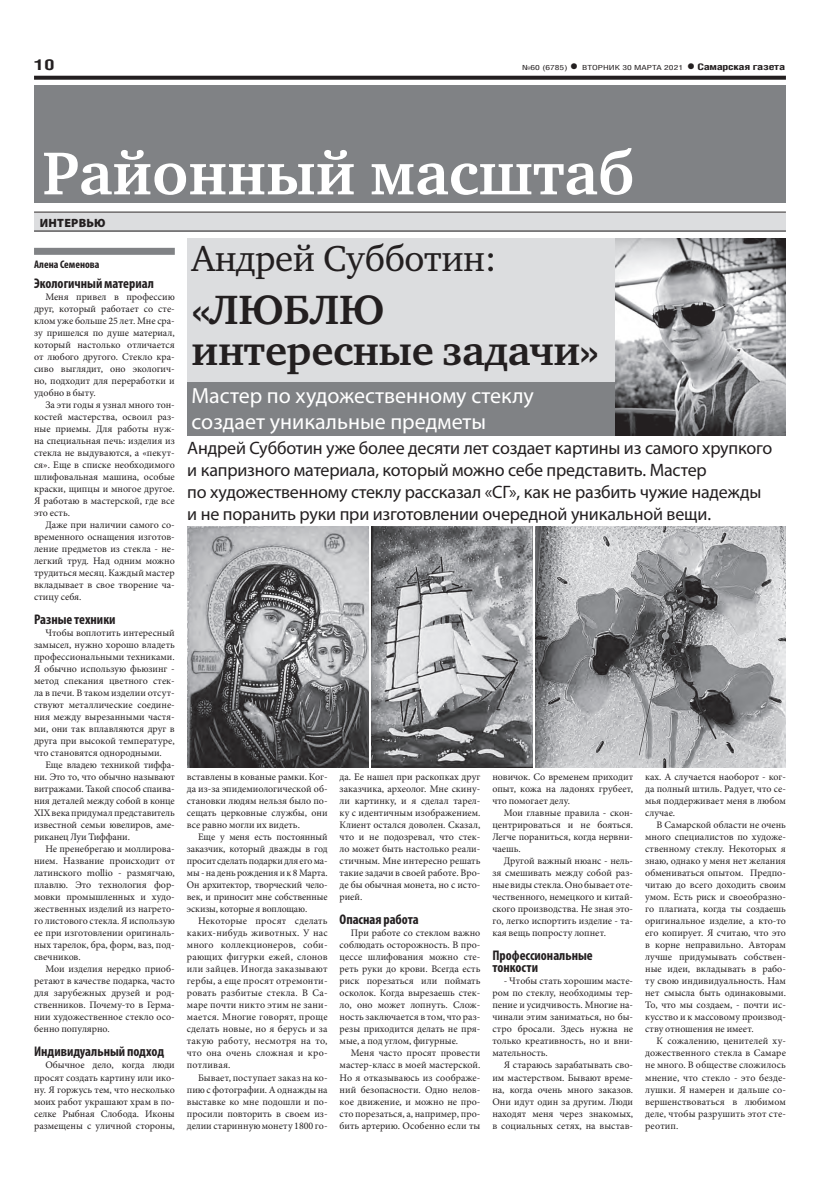
<style>
.page{position:relative;width:820px;height:1191px;background:#fff}
.page>*{position:absolute;margin:0;border:0;box-sizing:border-box;transform-origin:0 0}
.ЗАГОЛОВОК{font:700 62px "Charter C";color:#fff}
.заголовок{font:700 42px/41px "Charter C";letter-spacing:-.01em;color:#231f20}
.заголовок-2{font:37px "Charter C";letter-spacing:-.01em;color:#231f20}
.подзаголовок{font:22px/26.4px "Myriad Pro";color:#fff}
.подзаголовок-2{font:18px/22px "Myriad Pro";letter-spacing:-.01em;color:#231f20}
.t1{font:700 15px "Helios Cond";color:#231f20;scale:1.4 1}
.ЗАГ_в_ТЕКСТЕ__копия{font:700 condensed 14px/12px "Myriad Pro";color:#231f20}
.надзаголовок{font:900 12px "Myriad Pro";letter-spacing:.02em;color:#231f20}
.автор_чб{font:700 condensed 11px "Myriad Pro";color:#231f20}
.ОСНОВНОЙ{font:10px/12px "Minion Pro";color:#231f20;text-align:justify}
.t2{font:7px "Helios Cond";color:#231f20;scale:1.4 1}
.s1{font-weight:700;font-size:16px}
.s2{font-weight:700;font-size:9px}
</style>
<div class="page">
<svg style="left:34px;top:76px;width:751px;height:4px;background:#322f2f"></svg>
<div style="left:34px;top:248px;width:141px;height:7px;background:#808285"></div>
<div style="left:34px;top:213px;width:751px;height:18px;background:#dcdddf"></div>
<hr style="left:34px;top:212px;width:751px;height:1px;background:#231f20">
<hr style="left:34px;top:231px;width:751px;height:1px;background:#231f20">
<div style="left:187px;top:239px;width:428px;height:147px;background:#dcdddf"></div>
<div style="left:34px;top:86px;width:751px;height:117px;background:#808285"></div>
<img style="left:535px;top:527px;width:250px;height:240px">
<img style="left:371px;top:527px;width:161px;height:240px">
<div style="left:187px;top:382px;width:428px;height:54px;background:#808285"></div>
<img style="left:615px;top:239px;width:169px;height:197px">
<img style="left:187px;top:527px;width:182px;height:240px">
<p class="t1" style="left:34px;top:55px;width:16px">10</p>
<p class="t2" style="left:522px;top:63px;width:189px">№60 (6785) <span class="s1">•</span> ВТОРНИК 30 МАРТА 2021 <span class="s1">•</span> <span class="s2">Самарская газета</span></p>
<p class="ЗАГОЛОВОК" style="left:43px;top:139px;width:593px">Районный масштаб</p>
<p class="надзаголовок" style="left:40px;top:216px;width:67px">ИНТЕРВЬЮ</p>
<p class="автор_чб" style="left:34px;top:258px;width:67px">Алена Семенова</p>
<p class="ЗАГ_в_ТЕКСТЕ__копия" style="left:34px;top:277px;width:121px">Экологичный материал</p>
<p class="ОСНОВНОЙ" style="left:34px;top:291px;width:142px;text-indent:11px">Меня привел в профессию друг, который работает со сте&shy;клом уже больше 25 лет. Мне сра&shy;зу пришелся по душе материал, который настолько отличается от любого другого. Стекло кра&shy;сиво выглядит, оно экологич&shy;но, подходит для переработки и удобно в быту.</p>
<p class="ОСНОВНОЙ" style="left:34px;top:399px;width:142px;text-indent:11px">За эти годы я узнал много тон&shy;костей мастерства, освоил раз&shy;ные приемы. Для работы нуж&shy;на специальная печь: изделия из стекла не выдуваются, а «пекут&shy;ся». Еще в списке необходимого шлифовальная машина, особые краски, щипцы и многое другое.<br>Я работаю в мастерской, где все это есть.</p>
<p class="ОСНОВНОЙ" style="left:34px;top:519px;width:142px;text-indent:11px">Даже при наличии самого со&shy;временного оснащения изготов&shy;ление предметов из стекла - не&shy;легкий труд. Над одним можно трудиться месяц. Каждый мастер вкладывает в свое творение ча&shy;стицу себя.</p>
<p class="ЗАГ_в_ТЕКСТЕ__копия" style="left:34px;top:613px;width:83px">Разные техники</p>
<p class="ОСНОВНОЙ" style="left:34px;top:627px;width:142px;text-indent:11px">Чтобы воплотить интересный замысел, нужно хорошо владеть профессиональными техниками.<br>Я обычно использую фьюзинг - метод спекания цветного стек&shy;ла в печи. В таком изделии отсут&shy;ствуют металлические соедине&shy;ния между вырезанными частя&shy;ми, они так вплавляются друг в друга при высокой температуре, что становятся однородными.</p>
<p class="ОСНОВНОЙ" style="left:34px;top:759px;width:142px;text-indent:11px">Еще владею техникой тиффа&shy;ни. Это то, что обычно называют витражами. Такой способ спаива&shy;ния деталей между собой в конце XIX века придумал представитель известной семьи ювелиров, аме&shy;риканец Луи Тиффани.</p>
<p class="ОСНОВНОЙ" style="left:34px;top:843px;width:142px;text-indent:11px">Не пренебрегаю и моллирова&shy;нием. Название происходит от латинского mollio - размягчаю, плавлю. Это технология фор&shy;мовки промышленных и худо&shy;жественных изделий из нагрето&shy;го листового стекла. Я использую ее при изготовлении оригиналь&shy;ных тарелок, бра, форм, ваз, под&shy;свечников.</p>
<p class="ОСНОВНОЙ" style="left:34px;top:963px;width:142px;text-indent:11px">Мои изделия нередко приоб&shy;ретают в качестве подарка, часто для зарубежных друзей и род&shy;ственников. Почему-то в Герма&shy;нии художественное стекло осо&shy;бенно популярно.</p>
<p class="ЗАГ_в_ТЕКСТЕ__копия" style="left:34px;top:1045px;width:131px">Индивидуальный подход</p>
<p class="ОСНОВНОЙ" style="left:34px;top:1059px;width:142px;text-indent:11px">Обычное дело, когда люди просят создать картину или ико&shy;ну. Я горжусь тем, что несколько моих работ украшают храм в по&shy;селке Рыбная Слобода. Иконы размещены с уличной стороны,</p>
<p class="заголовок-2" style="left:191px;top:238px;width:306px">Андрей Субботин:</p>
<p class="заголовок" style="left:191px;top:289px;width:409px">«ЛЮБЛЮ интересные задачи»</p>
<p class="подзаголовок" style="left:191px;top:382px;width:343px">Мастер по художественному стеклу создает уникальные предметы</p>
<p class="подзаголовок-2" style="left:187px;top:437px;width:586px">Андрей Субботин уже более десяти лет создает картины из самого хрупкого и капризного материала, который можно себе представить. Мастер<br>по художественному стеклу рассказал «СГ», как не разбить чужие надежды и не поранить руки при изготовлении очередной уникальной вещи.</p>
<p class="ОСНОВНОЙ" style="left:187px;top:771px;width:142px">вставлены в кованые рамки. Ког&shy;да из-за эпидемиологической об&shy;становки людям нельзя было по&shy;сещать церковные службы, они все равно могли их видеть.</p>
<p class="ОСНОВНОЙ" style="left:187px;top:831px;width:142px;text-indent:11px">Еще у меня есть постоянный заказчик, который дважды в год просит сделать подарки для его ма&shy;мы - на день рождения и к 8 Марта.<br>Он архитектор, творческий чело&shy;век, и приносит мне собственные эскизы, которые я воплощаю.</p>
<p class="ОСНОВНОЙ" style="left:187px;top:915px;width:142px;text-indent:11px">Некоторые просят сделать каких-нибудь животных. У нас много коллекционеров, соби&shy;рающих фигурки ежей, слонов или зайцев. Иногда заказывают гербы, а еще просят отремонти&shy;ровать разбитые стекла. В Са&shy;маре почти никто этим не зани&shy;мается. Многие говорят, проще сделать новые, но я берусь и за такую работу, несмотря на то, что она очень сложная и кро&shy;потливая.</p>
<p class="ОСНОВНОЙ" style="left:187px;top:1071px;width:142px;text-indent:11px">Бывает, поступает заказ на ко&shy;пию с фотографии. А однажды на выставке ко мне подошли и по&shy;просили повторить в своем из&shy;делии старинную монету 1800 го-</p>
<p class="ОСНОВНОЙ" style="left:339px;top:771px;width:142px">да. Ее нашел при раскопках друг заказчика, археолог. Мне скину&shy;ли картинку, и я сделал тарел&shy;ку с идентичным изображением.<br>Клиент остался доволен. Сказал, что и не подозревал, что стек&shy;ло может быть настолько реали&shy;стичным. Мне интересно решать такие задачи в своей работе. Вро&shy;де бы обычная монета, но с исто&shy;рией.</p>
<p class="ЗАГ_в_ТЕКСТЕ__копия" style="left:339px;top:913px;width:81px">Опасная работа</p>
<p class="ОСНОВНОЙ" style="left:339px;top:927px;width:142px;text-indent:11px">При работе со стеклом важно соблюдать осторожность. В про&shy;цессе шлифования можно сте&shy;реть руки до крови. Всегда есть риск порезаться или поймать осколок. Когда вырезаешь стек&shy;ло, оно может лопнуть. Слож&shy;ность заключается в том, что раз&shy;резы приходится делать не пря&shy;мые, а под углом, фигурные.</p>
<p class="ОСНОВНОЙ" style="left:339px;top:1047px;width:142px;text-indent:11px">Меня часто просят провести мастер-класс в моей мастерской.<br>Но я отказываюсь из соображе&shy;ний безопасности. Одно нелов&shy;кое движение, и можно не про&shy;сто порезаться, а, например, про&shy;бить артерию. Особенно если ты</p>
<p class="ОСНОВНОЙ" style="left:492px;top:771px;width:142px">новичок. Со временем приходит опыт, кожа на ладонях грубеет, что помогает делу.</p>
<p class="ОСНОВНОЙ" style="left:492px;top:807px;width:142px;text-indent:11px">Мои главные правила - скон&shy;центрироваться и не бояться.<br>Легче пораниться, когда нервни&shy;чаешь.</p>
<p class="ОСНОВНОЙ" style="left:492px;top:855px;width:142px;text-indent:11px">Другой важный нюанс - нель&shy;зя смешивать между собой раз&shy;ные виды стекла. Оно бывает оте&shy;чественного, немецкого и китай&shy;ского производства. Не зная это&shy;го, легко испортить изделие - та&shy;кая вещь попросту лопнет.</p>
<p class="ЗАГ_в_ТЕКСТЕ__копия" style="left:492px;top:949px;width:102px">Профессиональные тонкости</p>
<p class="ОСНОВНОЙ" style="left:492px;top:975px;width:142px;text-indent:11px">- Чтобы стать хорошим масте&shy;ром по стеклу, необходимы тер&shy;пение и усидчивость. Многие на&shy;чинали этим заниматься, но бы&shy;стро бросали. Здесь нужна не только креативность, но и вни&shy;мательность.</p>
<p class="ОСНОВНОЙ" style="left:492px;top:1059px;width:142px;text-indent:11px">Я стараюсь зарабатывать сво&shy;им мастерством. Бывают време&shy;на, когда очень много заказов.<br>Они идут один за другим. Люди находят меня через знакомых, в социальных сетях, на выстав-</p>
<p class="ОСНОВНОЙ" style="left:645px;top:771px;width:142px">ках. А случается наоборот - ког&shy;да полный штиль. Радует, что се&shy;мья поддерживает меня в любом случае.</p>
<p class="ОСНОВНОЙ" style="left:645px;top:819px;width:142px;text-indent:11px">В Самарской области не очень много специалистов по художе&shy;ственному стеклу. Некоторых я знаю, однако у меня нет желания обмениваться опытом. Предпо&shy;читаю до всего доходить своим умом. Есть риск и своеобразно&shy;го плагиата, когда ты создаешь оригинальное изделие, а кто-то его копирует. Я считаю, что это в корне неправильно. Авторам лучше придумывать собствен&shy;ные идеи, вкладывать в рабо&shy;ту свою индивидуальность. Нам нет смысла быть одинаковыми.<br>То, что мы создаем, - почти ис&shy;кусство и к массовому производ&shy;ству отношения не имеет.</p>
<p class="ОСНОВНОЙ" style="left:645px;top:1035px;width:142px;text-indent:11px">К сожалению, ценителей ху&shy;дожественного стекла в Самаре не много. В обществе сложилось мнение, что стекло - это безде&shy;лушки. Я намерен и дальше со&shy;вершенствоваться в любимом деле, чтобы разрушить этот сте&shy;реотип.</p>
</div>
